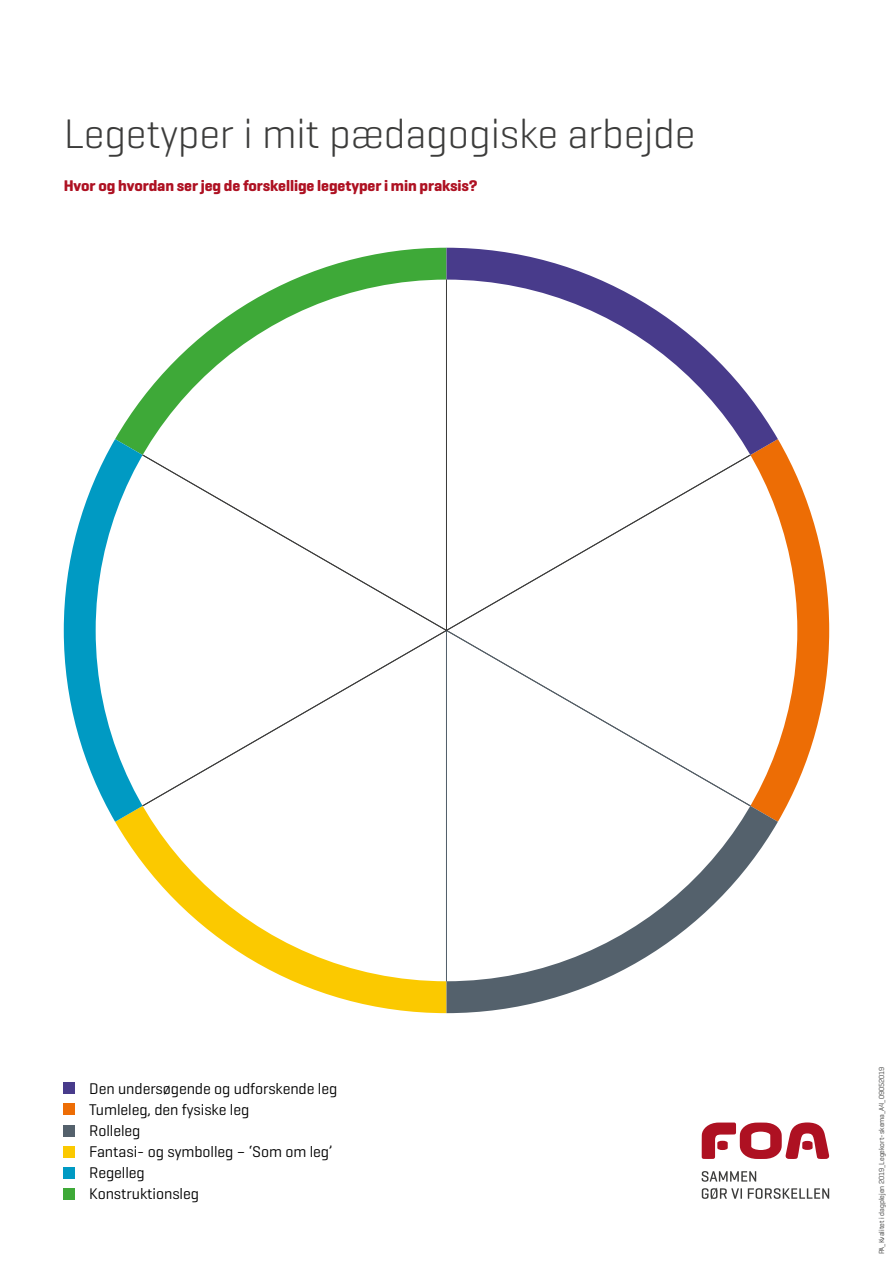
<style>
.page{position:relative;width:893px;height:1263px;background:#fff}
.page>*{position:absolute;margin:0;border:0;box-sizing:border-box;transform-origin:0 0}
.t1{font:300 42px "Geogrotesque";letter-spacing:-.005em;color:#3c3c3b}
.t2{font:15.75px/21px "Geogrotesque";letter-spacing:-.005em;color:#000}
.t3{font:700 15.75px "Geogrotesque";letter-spacing:-.005em;color:#ae1122}
.t4{font:7.5px "Geogrotesque";letter-spacing:-.005em;color:#3c3c3b}
</style>
<div class="page">
<svg style="left:702px;top:1122px;width:128px;height:37px"></svg>
<svg style="left:702px;top:1188px;width:127px;height:11px"></svg>
<svg style="left:702px;top:1171px;width:54px;height:11px"></svg>
<div style="left:64px;top:1125px;width:11px;height:11px;background:#54616c"></div>
<div style="left:64px;top:1188px;width:11px;height:11px;background:#3ea938"></div>
<div style="left:64px;top:1104px;width:11px;height:11px;background:#ed6d05"></div>
<div style="left:64px;top:1167px;width:11px;height:11px;background:#009ac3"></div>
<div style="left:64px;top:1083px;width:11px;height:11px;background:#483b8b"></div>
<div style="left:64px;top:1146px;width:11px;height:11px;background:#fbc900"></div>
<svg style="left:292px;top:248px;width:154px;height:32px;fill:#3ea938"></svg>
<svg style="left:293px;top:981px;width:153px;height:32px;fill:#fbc900"></svg>
<svg style="left:64px;top:477px;width:32px;height:307px;fill:#009ac3"></svg>
<svg style="left:797px;top:477px;width:32px;height:307px;fill:#ed6d05"></svg>
<svg style="left:446px;top:981px;width:154px;height:32px;fill:#54616c"></svg>
<svg style="left:446px;top:248px;width:155px;height:32px;fill:#483b8b"></svg>
<svg style="left:115px;top:280px;width:315px;height:158px"></svg>
<svg style="left:116px;top:823px;width:317px;height:158px"></svg>
<svg style="left:96px;top:438px;width:349px;height:385px"></svg>
<svg style="left:779px;top:441px;width:18px;height:379px"></svg>
<svg style="left:445px;top:631px;width:334px;height:350px"></svg>
<svg style="left:445px;top:280px;width:334px;height:351px"></svg>
<h1 class="t1" style="left:64px;top:108px;width:633px">Legetyper i mit pædagogiske arbejde</h1>
<p class="t3" style="left:64px;top:176px;width:415px">Hvor og hvordan ser jeg de forskellige legetyper i min praksis?</p>
<p class="t2" style="left:89px;top:1078px;width:250px">Den undersøgende og udforskende leg<br>Tumleleg, den fysiske leg<br>Rolleleg<br>Fantasi- og symbolleg – ‘Som om leg’<br>Regelleg<br>Konstruktionsleg</p>
<p class="t4" style="left:877px;top:1254px;width:189px;rotate:-90deg">PA_Kvalitet i dagplejen 2019_Legekort-skema_A4_09052019</p>
</div>
